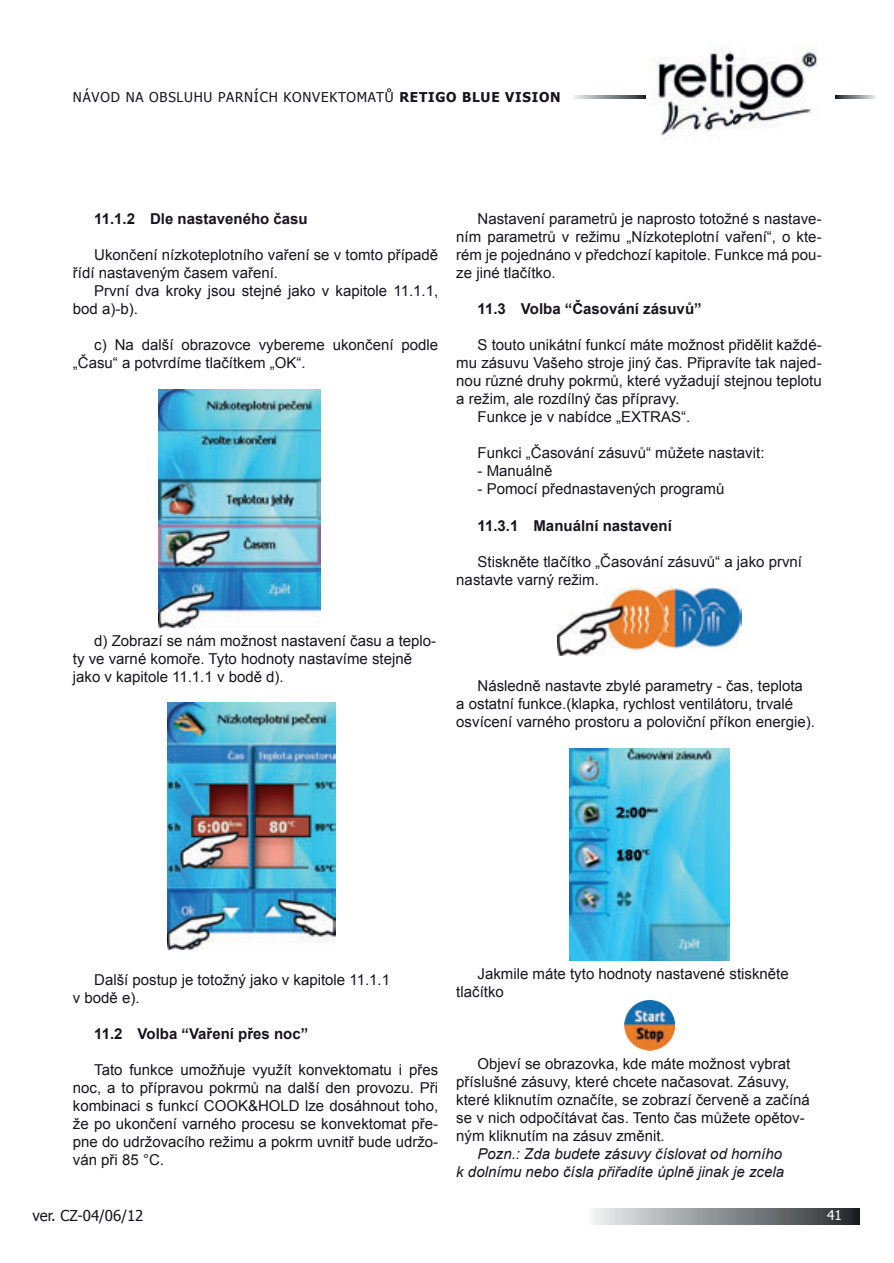
<style>
.page{position:relative;width:894px;height:1263px;background:#fff}
.page>*{position:absolute;margin:0;border:0;box-sizing:border-box;transform-origin:0 0}
.t1{font:15px/18px "Arial";color:#17151a}
.t2{font:700 15px "Arial";color:#17151a}
.t3{font:italic 15px/18px "Arial";color:#17151a;text-align:right}
.t4{font:15px "Tahoma";color:#17151a}
.t5{font:13.5px "Tahoma";letter-spacing:.055em;color:#17151a}
.t6{font:13.5px "Tahoma";color:#fff}
.s1{font-weight:700}
</style>
<div class="page">
<div style="left:589px;top:1207px;width:270px;height:16px;background:linear-gradient(to right,#eff3f3,#25292e)"></div>
<svg style="left:573px;top:95px;width:72px;height:4px"></svg>
<svg style="left:835px;top:95px;width:41px;height:4px"></svg>
<img style="left:649px;top:45px;width:169px;height:94px">
<img style="left:558px;top:587px;width:183px;height:68px">
<img style="left:570px;top:748px;width:159px;height:212px">
<img style="left:624px;top:999px;width:51px;height:51px;border-radius:26px">
<img style="left:159px;top:389px;width:162px;height:238px">
<img style="left:168px;top:702px;width:168px;height:246px">
<p class="t5" style="left:73px;top:88px;width:489px">NÁVOD NA OBSLUHU PARNÍCH KONVEKTOMATŮ <span class="s1">RETIGO BLUE VISION</span></p>
<p class="t2" style="left:94px;top:209px;width:215px">11.1.2 Dle nastaveného času</p>
<p class="t1" style="left:73px;top:246px;width:367px;text-indent:21px">Ukončení nízkoteplotního vaření se v tomto případě řídí nastaveným časem vaření.</p>
<p class="t1" style="left:73px;top:282px;width:367px;text-indent:21px">První dva kroky jsou stejné jako v kapitole 11.1.1, bod a)-b).</p>
<p class="t1" style="left:73px;top:336px;width:367px;text-indent:21px">c) Na další obrazovce vybereme ukončení podle „Času“ a potvrdíme tlačítkem „OK“.</p>
<p class="t1" style="left:73px;top:631px;width:365px;text-indent:21px">d) Zobrazí se nám možnost nastavení času a teplo&shy;ty ve varné komoře. Tyto hodnoty nastavíme stejně jako v kapitole 11.1.1 v bodě d).</p>
<p class="t1" style="left:456px;top:210px;width:367px;text-align:justify;text-indent:21px">Nastavení parametrů je naprosto totožné s nastave&shy;ním parametrů v režimu „Nízkoteplotní vaření“, o kte&shy;rém je pojednáno v předchozí kapitole. Funkce má pou&shy;ze jiné tlačítko.</p>
<p class="t2" style="left:477px;top:299px;width:225px">11.3 Volba “Časování zásuvů”</p>
<p class="t1" style="left:477px;top:336px;width:345px">S touto unikátní funkcí máte možnost přidělit každé-</p>
<p class="t1" style="left:456px;top:354px;width:367px">mu zásuvu Vašeho stroje jiný čas. Připravíte tak najed-</p>
<p class="t1" style="left:456px;top:372px;width:367px">nou různé druhy pokrmů, které vyžadují stejnou teplotu</p>
<p class="t1" style="left:456px;top:390px;width:225px">a režim, ale rozdílný čas přípravy.</p>
<p class="t1" style="left:477px;top:408px;width:214px">Funkce je v nabídce „EXTRAS“.</p>
<p class="t1" style="left:477px;top:444px;width:288px">Funkci „Časování zásuvů“ můžete nastavit:</p>
<p class="t1" style="left:477px;top:462px;width:77px">- Manuálně</p>
<p class="t1" style="left:477px;top:480px;width:248px">- Pomocí přednastavených programů</p>
<p class="t2" style="left:477px;top:515px;width:196px">11.3.1 Manuální nastavení</p>
<p class="t1" style="left:456px;top:552px;width:347px;text-indent:21px">Stiskněte tlačítko „Časování zásuvů“ a jako první nastavte varný režim.</p>
<p class="t1" style="left:456px;top:677px;width:360px;text-indent:21px">Následně nastavte zbylé parametry - čas, teplota<br>a ostatní funkce.(klapka, rychlost ventilátoru, trvalé osvícení varného prostoru a poloviční příkon energie).</p>
<p class="t1" style="left:73px;top:970px;width:318px;text-indent:21px">Další postup je totožný jako v kapitole 11.1.1 v bodě e).</p>
<p class="t2" style="left:94px;top:1023px;width:215px">11.2 Volba “Vaření přes noc”</p>
<p class="t1" style="left:73px;top:1060px;width:367px;text-align:justify;text-indent:21px">Tato funkce umožňuje využít konvektomatu i přes noc, a to přípravou pokrmů na další den provozu. Při kombinaci s funkcí COOK&amp;HOLD lze dosáhnout toho, že po ukončení varného procesu se konvektomat pře&shy;pne do udržovacího režimu a pokrm uvnitř bude udržo&shy;ván při 85 °C.</p>
<p class="t1" style="left:456px;top:964px;width:334px;text-indent:21px">Jakmile máte tyto hodnoty nastavené stiskněte tlačítko</p>
<p class="t1" style="left:456px;top:1054px;width:355px;text-indent:21px">Objeví se obrazovka, kde máte možnost vybrat příslušné zásuvy, které chcete načasovat. Zásuvy, které kliknutím označíte, se zobrazí červeně a začíná se v nich odpočítávat čas. Tento čas můžete opětov&shy;ným kliknutím na zásuv změnit.</p>
<p class="t3" style="left:456px;top:1144px;width:329px">Pozn.: Zda budete zásuvy číslovat od horního<br>k dolnímu nebo čísla přiřadíte úplně jinak je zcela</p>
<p class="t4" style="left:33px;top:1205px;width:112px">ver. CZ-04/06/12</p>
<p class="t6" style="left:827px;top:1205px;width:16px">41</p>
</div>
